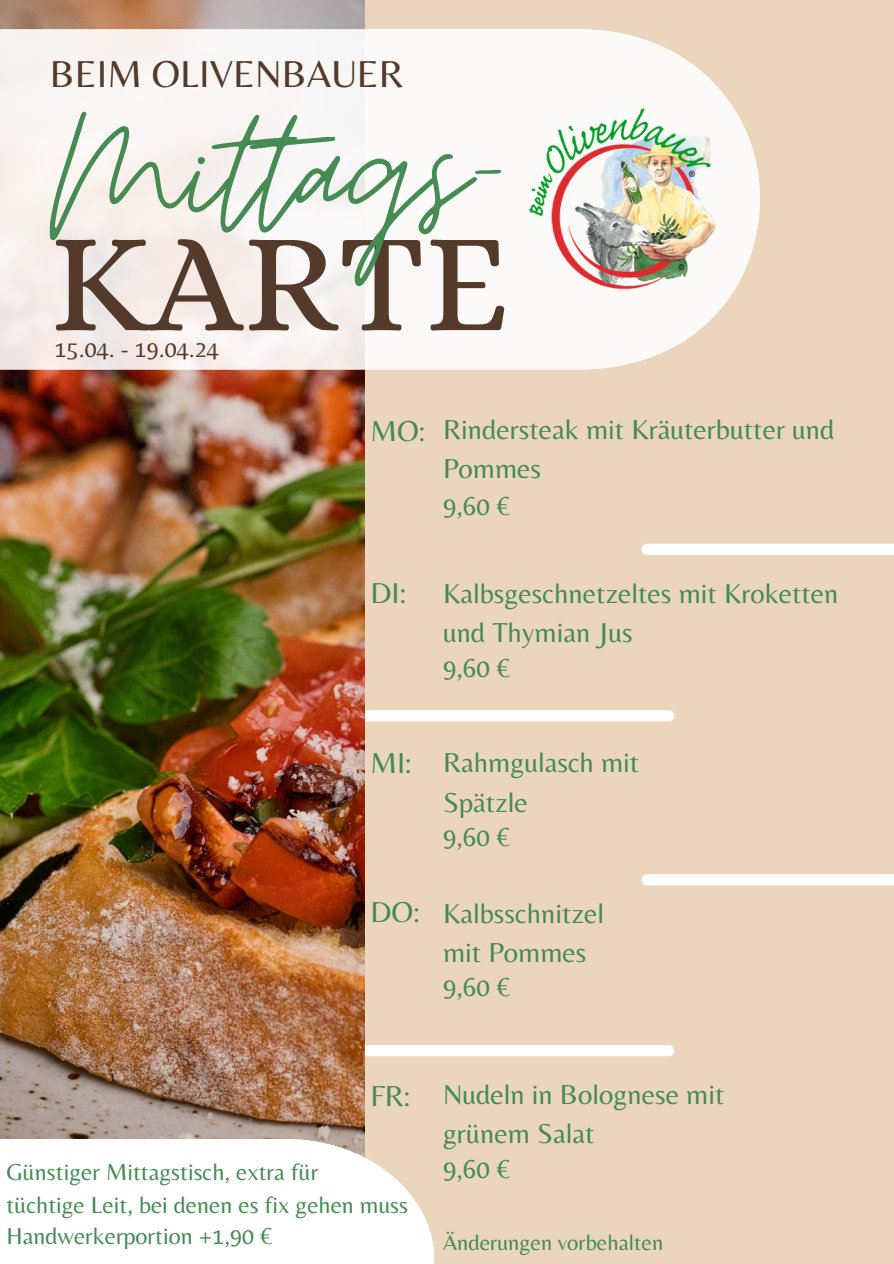
<style>
.page{position:relative;width:894px;height:1264px;background:#fff}
.page>*{position:absolute;margin:0;border:0;box-sizing:border-box;transform-origin:0 0}
.t1{font:189px "Moon Time";color:#458b53}
.t2{font:142.65px "Alice";color:#533a2a}
.t3{font:39px "Belleza";color:#533a2a}
.t4{font:30px "Belleza";color:#458b53}
.t5{font:28.5px/39.3px "Belleza";color:#458b53}
.t6{font:27px "Belleza";color:#458b53}
.t7{font:24px "Belleza";color:#458b53}
.t8{font:24px "Belleza";color:#533a2a}
.t9{font:22.5px "Belleza";color:#458b53}
</style>
<div class="page">
<div style="left:0;top:0;width:893px;height:1263px;background:#ebd6bd"></div>
<div style="left:288px;top:710px;width:380px;height:11px;background:#fff"></div>
<div style="left:288px;top:1045px;width:380px;height:11px;background:#fff"></div>
<img style="left:0;top:0;width:365px;height:1138px">
<svg style="left:0;top:30px;width:759px;height:339px;background:#f8f3ef"></svg>
<div style="left:647px;top:543px;width:246px;height:12px;background:#fff"></div>
<div style="left:647px;top:874px;width:246px;height:11px;background:#fff"></div>
<svg style="left:0;top:1139px;width:434px;height:124px;background:#fdfbfa"></svg>
<img style="left:527px;top:107px;width:193px;height:185px">
<h2 class="t3" style="left:50px;top:50px;width:355px">BEIM OLIVENBAUER</h2>
<h1 class="t1" style="left:50px;top:58px;width:460px">Mit ags-</h1>
<h3 class="t2" style="left:50px;top:200px;width:461px">KARTE</h3>
<p class="t8" style="left:55px;top:334px;width:165px">15.04. - 19.04.24</p>
<p class="t4" style="left:370px;top:413px;width:56px">MO:</p>
<h4 class="t5" style="left:443px;top:409px;width:393px">Rindersteak mit Kräuterbutter und<br>Pommes</h4>
<h6 class="t4" style="left:370px;top:574px;width:37px">DI:</h6>
<p class="t6" style="left:443px;top:490px;width:69px">9,60 €</p>
<h5 class="t5" style="left:443px;top:573px;width:397px">Kalbsgeschnetzeltes mit Kroketten und Thymian Jus</h5>
<p class="t6" style="left:443px;top:651px;width:69px">9,60 €</p>
<h4 class="t4" style="left:370px;top:745px;width:43px">MI:</h4>
<h5 class="t4" style="left:370px;top:894px;width:51px">DO:</h5>
<h6 class="t5" style="left:443px;top:742px;width:198px">Rahmgulasch mit<br>Spätzle</h6>
<p class="t6" style="left:443px;top:820px;width:69px">9,60 €</p>
<h4 class="t5" style="left:443px;top:892px;width:162px">Kalbsschnitzel mit Pommes</h4>
<h4 class="t6" style="left:443px;top:970px;width:69px">9,60 €</h4>
<h6 class="t4" style="left:370px;top:1077px;width:41px">FR:</h6>
<h5 class="t5" style="left:443px;top:1074px;width:283px">Nudeln in Bolognese mit grünem Salat</h5>
<h6 class="t7" style="left:7px;top:1157px;width:313px">Günstiger Mittagstisch, extra für</h6>
<h4 class="t7" style="left:7px;top:1190px;width:403px">tüchtige Leit, bei denen es fix gehen muss</h4>
<h5 class="t7" style="left:7px;top:1221px;width:267px">Handwerkerportion +1,90 €</h5>
<h6 class="t6" style="left:443px;top:1153px;width:69px">9,60 €</h6>
<h5 class="t9" style="left:443px;top:1229px;width:222px">Änderungen vorbehalten</h5>
</div>
